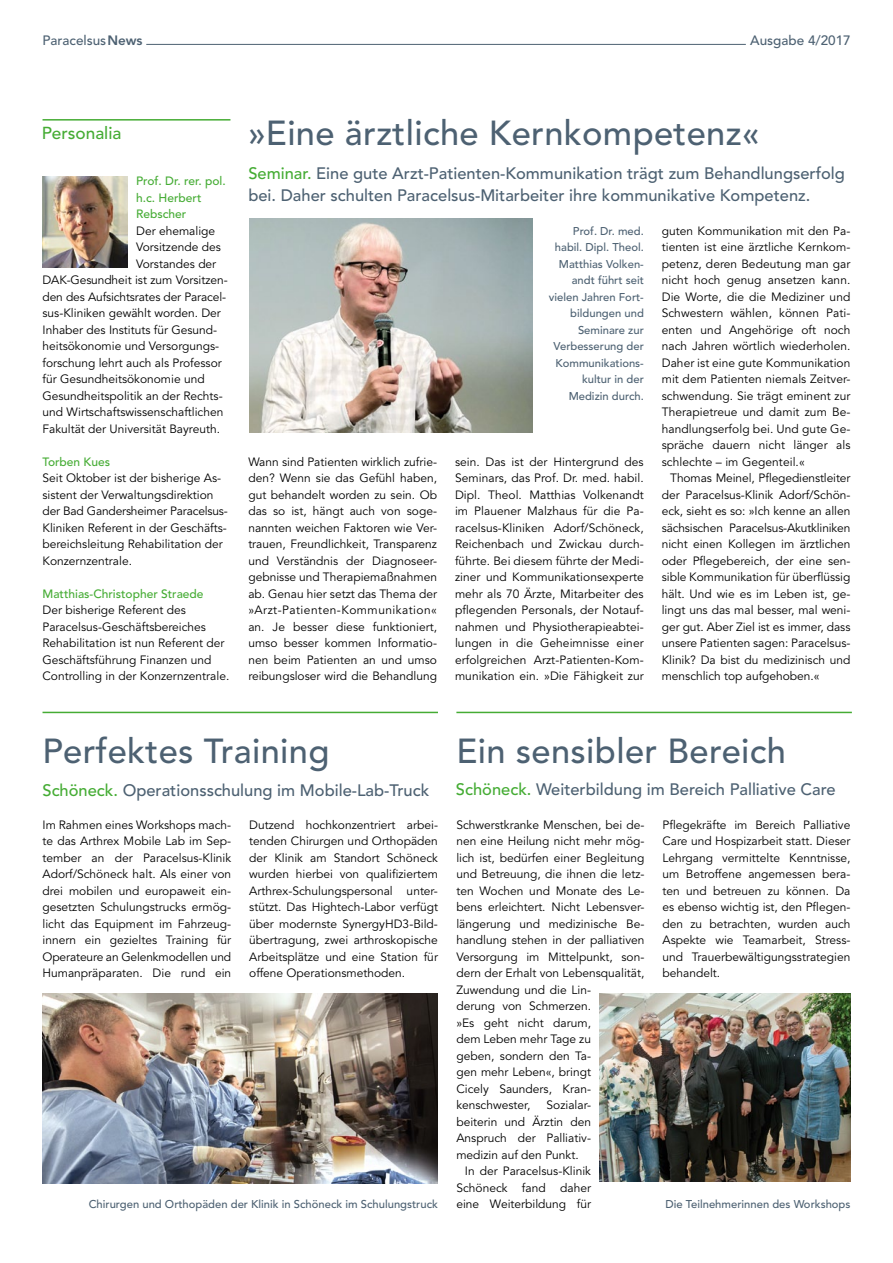
<style>
.page{position:relative;width:893px;height:1263px;background:#fff}
.page>*{position:absolute;margin:0;border:0;box-sizing:border-box;transform-origin:0 0}
.t1{font:500 34.5px "Avenir LT Std";letter-spacing:.01em;color:#4d6172}
.t2{font:500 17.25px "Avenir LT Std";color:#45ac34}
.t3{font:500 16.5px/22.5px "Avenir LT Std";color:#4d6172}
.t4{font:500 13.5px "Avenir LT Std";color:#4d6172}
.t5{font:12px/16.5px "Avenir LT Std";color:#000;text-align:justify}
.t6{font:500 12px/16.5px "Avenir LT Std";color:#45ac34}
.t7{font:500 11.25px/16.5px "Avenir LT Std";color:#4d6172;text-align:right}
.s1{font-weight:800}
.s2{color:#45ac34}
</style>
<div class="page">
<hr style="left:146px;top:44px;width:600px;height:1px;background:#4d6172">
<hr style="left:43px;top:712px;width:395px;height:1px;background:#45ac34">
<img style="left:249px;top:218px;width:284px;height:215px">
<hr style="left:43px;top:119px;width:187px;height:2px;background:#45ac34">
<img style="left:43px;top:177px;width:85px;height:90px">
<img style="left:43px;top:994px;width:395px;height:189px">
<hr style="left:456px;top:712px;width:396px;height:1px;background:#45ac34">
<img style="left:600px;top:994px;width:250px;height:187px">
<p class="t4" style="left:43px;top:33px;width:102px">Paracelsus<span class="s1">News</span></p>
<p class="t4" style="left:750px;top:33px;width:102px">Ausgabe 4/2017</p>
<h2 class="t2" style="left:42px;top:124px;width:81px">Personalia</h2>
<p class="t6" style="left:136px;top:173px;width:91px">Prof. Dr. rer. pol. h.c. Herbert<br>Rebscher</p>
<p class="t5" style="left:136px;top:223px;width:81px">Der ehemalige</p>
<p class="t5" style="left:136px;top:239px;width:86px">Vorsitzende des</p>
<p class="t5" style="left:136px;top:256px;width:81px">Vorstandes der</p>
<p class="t5" style="left:43px;top:272px;width:187px">DAK-Gesundheit ist zum Vorsitzen-</p>
<p class="t5" style="left:43px;top:289px;width:185px">den des Aufsichtsrates der Paracel-</p>
<p class="t5" style="left:43px;top:305px;width:180px">sus-Kliniken gewählt worden. Der</p>
<p class="t5" style="left:43px;top:322px;width:176px">Inhaber des Instituts für Gesund-</p>
<p class="t5" style="left:43px;top:338px;width:178px">heitsökonomie und Versorgungs-</p>
<p class="t5" style="left:43px;top:355px;width:181px">forschung lehrt auch als Professor</p>
<p class="t5" style="left:43px;top:371px;width:164px">für Gesundheitsökonomie und</p>
<p class="t5" style="left:43px;top:388px;width:182px">Gesundheitspolitik an der Rechts-</p>
<p class="t5" style="left:43px;top:404px;width:182px">und Wirtschaftswissenschaftlichen</p>
<p class="t5" style="left:43px;top:421px;width:179px">Fakultät der Universität Bayreuth.</p>
<p class="t6" style="left:43px;top:453px;width:69px">Torben Kues</p>
<p class="t5" style="left:43px;top:470px;width:187px;text-align:left">Seit Oktober ist der bisherige As&shy;sistent der Verwaltungsdirektion der Bad Gandersheimer Paracelsus-Kliniken Referent in der Geschäfts&shy;bereichsleitung Rehabilitation der Konzernzentrale.</p>
<p class="t6" style="left:43px;top:585px;width:163px">Matthias-Christopher Straede</p>
<p class="t5" style="left:43px;top:602px;width:188px;text-align:left">Der bisherige Referent des Paracelsus-Geschäftsbereiches Rehabilitation ist nun Referent der Geschäftsführung Finanzen und Controlling in der Konzernzentrale.</p>
<h1 class="t1" style="left:248px;top:113px;width:513px">»Eine ärztliche Kernkompetenz«</h1>
<h3 class="t3" style="left:248px;top:162px;width:598px"><span class="s2">Seminar.</span> Eine gute Arzt-Patienten-Kommunikation trägt zum Behandlungserfolg bei. Daher schulten Paracelsus-Mitarbeiter ihre kommunikative Kompetenz.</h3>
<p class="t7" style="left:549px;top:223px;width:97px">Prof. Dr. med. habil. Dipl. Theol.<br>Matthias Volken&shy;andt führt seit vielen Jahren Fort&shy;bildungen und<br>Seminare zur<br>Verbesserung der<br>Kommunikations&shy;kultur in der<br>Medizin durch.</p>
<p class="t5" style="left:248px;top:454px;width:190px">Wann sind Patienten wirklich zufrie&shy;den? Wenn sie das Gefühl haben, gut behandelt worden zu sein. Ob das so ist, hängt auch von soge&shy;nannten weichen Faktoren wie Ver&shy;trauen, Freundlichkeit, Transparenz und Verständnis der Diagnoseer&shy;gebnisse und Therapiemaßnahmen ab. Genau hier setzt das Thema der »Arzt-Patienten-Kommunikation« an. Je besser diese funktioniert, umso besser kommen Informatio&shy;nen beim Patienten an und umso reibungsloser wird die Behandlung</p>
<p class="t5" style="left:455px;top:454px;width:190px">sein. Das ist der Hintergrund des Seminars, das Prof. Dr. med. habil.<br>Dipl. Theol. Matthias Volkenandt im Plauener Malzhaus für die Pa&shy;racelsus-Kliniken Adorf/Schöneck, Reichenbach und Zwickau durch&shy;führte. Bei diesem führte der Medi&shy;ziner und Kommunikationsexperte mehr als 70 Ärzte, Mitarbeiter des pflegenden Personals, der Notauf&shy;nahmen und Physiotherapieabtei&shy;lungen in die Geheimnisse einer erfolgreichen Arzt-Patienten-Kom&shy;munikation ein. »Die Fähigkeit zur</p>
<p class="t5" style="left:662px;top:223px;width:190px">guten Kommunikation mit den Pa&shy;tienten ist eine ärztliche Kernkom&shy;petenz, deren Bedeutung man gar nicht hoch genug ansetzen kann.<br>Die Worte, die die Mediziner und Schwestern wählen, können Pati&shy;enten und Angehörige oft noch nach Jahren wörtlich wiederholen.<br>Daher ist eine gute Kommunikation mit dem Patienten niemals Zeitver&shy;schwendung. Sie trägt eminent zur Therapietreue und damit zum Be&shy;handlungserfolg bei. Und gute Ge&shy;spräche dauern nicht länger als schlechte – im Gegenteil.«</p>
<p class="t5" style="left:662px;top:470px;width:190px;text-indent:9px">Thomas Meinel, Pflegedienstleiter der Paracelsus-Klinik Adorf/Schön&shy;eck, sieht es so: »Ich kenne an allen sächsischen Paracelsus-Akutkliniken nicht einen Kollegen im ärztlichen oder Pflegebereich, der eine sen&shy;sible Kommunikation für überflüssig hält. Und wie es im Leben ist, ge&shy;lingt uns das mal besser, mal weni&shy;ger gut. Aber Ziel ist es immer, dass unsere Patienten sagen: Paracelsus-Klinik? Da bist du medizinisch und menschlich top aufgehoben.«</p>
<h1 class="t1" style="left:43px;top:731px;width:289px">Perfektes Training</h1>
<h3 class="t3" style="left:43px;top:779px;width:388px"><span class="s2">Schöneck.</span> Operationsschulung im Mobile-Lab-Truck</h3>
<h1 class="t1" style="left:456px;top:731px;width:331px">Ein sensibler Bereich</h1>
<h3 class="t3" style="left:456px;top:779px;width:381px"><span class="s2">Schöneck.</span> Weiterbildung im Bereich Palliative Care</h3>
<p class="t5" style="left:43px;top:817px;width:190px">Im Rahmen eines Workshops mach&shy;te das Arthrex Mobile Lab im Sep&shy;tember an der Paracelsus-Klinik Adorf/Schöneck halt. Als einer von drei mobilen und europaweit ein&shy;gesetzten Schulungstrucks ermög&shy;licht das Equipment im Fahrzeug&shy;innern ein gezieltes Training für Operateure an Gelenkmodellen und Humanpräparaten. Die rund ein</p>
<p class="t5" style="left:249px;top:817px;width:190px">Dutzend hochkonzentriert arbei&shy;tenden Chirurgen und Orthopäden der Klinik am Standort Schöneck wurden hierbei von qualifiziertem Arthrex-Schulungspersonal unter&shy;stützt. Das Hightech-Labor verfügt über modernste SynergyHD3-Bild&shy;übertragung, zwei arthroskopische Arbeitsplätze und eine Station für offene Operationsmethoden.</p>
<p class="t7" style="left:89px;top:1196px;width:351px">Chirurgen und Orthopäden der Klinik in Schöneck im Schulungstruck</p>
<p class="t5" style="left:456px;top:817px;width:190px;text-align:left">Schwerstkranke Menschen, bei de&shy;nen eine Heilung nicht mehr mög&shy;lich ist, bedürfen einer Begleitung und Betreuung, die ihnen die letz&shy;ten Wochen und Monate des Le&shy;bens erleichtert. Nicht Lebensver&shy;längerung und medizinische Be&shy;handlung stehen in der palliativen<br>Versorgung im Mittelpunkt, son&shy;dern der Erhalt von Lebensqualität,<br>Zuwendung und die Lin-<br>derung von Schmerzen.<br>»Es geht nicht darum,<br>dem Leben mehr Tage zu<br>geben, sondern den Ta-<br>gen mehr Leben«, bringt<br>Cicely Saunders, Kran&shy;kenschwester,</p>
<p class="t5" style="left:456px;top:1097px;width:136px;text-indent:90px">Sozialar&shy;beiterin und Ärztin den Anspruch der Palliativ&shy;medizin auf den Punkt.</p>
<p class="t5" style="left:456px;top:1163px;width:136px;text-indent:9px">In der Paracelsus-Klinik Schöneck fand daher eine Weiterbildung für</p>
<p class="t5" style="left:662px;top:817px;width:190px">Pflegekräfte im Bereich Palliative Care und Hospizarbeit statt. Dieser Lehrgang vermittelte Kenntnisse, um Betroffene angemessen bera&shy;ten und betreuen zu können. Da es ebenso wichtig ist, den Pflegen&shy;den zu betrachten, wurden auch Aspekte wie Teamarbeit, Stress&shy;und Trauerbewältigungsstrategien behandelt.</p>
<p class="t7" style="left:665px;top:1196px;width:186px">Die Teilnehmerinnen des Workshops</p>
</div>
